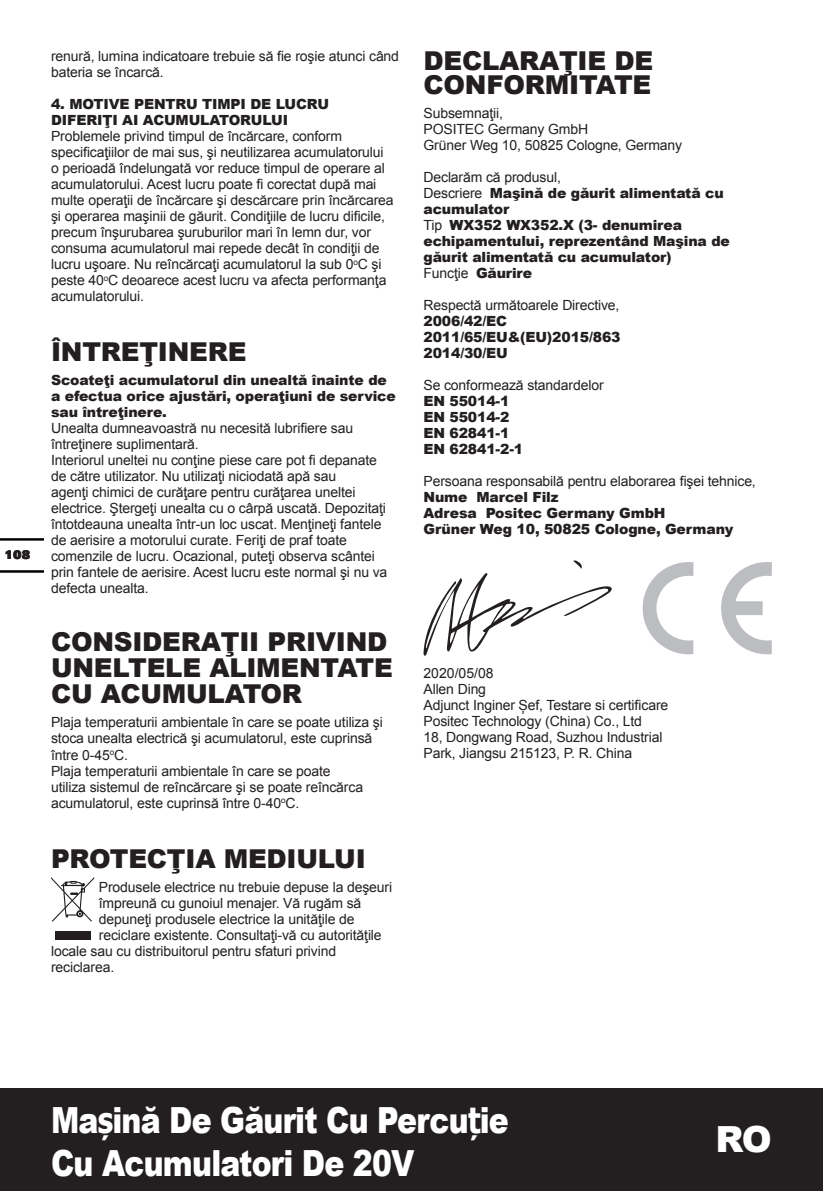
<style>
.page{position:relative;width:823px;height:1191px;background:#fff}
.page>*{position:absolute;margin:0;border:0;box-sizing:border-box;transform-origin:0 0}
.t1{font:900 36px/43.2px "Arial";letter-spacing:-.025em;color:#fff;scale:.83 1}
.t2{font:900 36px "Arial";letter-spacing:-.025em;color:#fff}
.t3{font:900 26px/26px "Arial";letter-spacing:-.01em;color:#231f20}
.t4{font:14px/16px "Arial";letter-spacing:-.01em;color:#231f20}
.t5{font:900 14px/16px "Arial";letter-spacing:-.01em;color:#231f20}
.t6{font:900 12px "Univers";color:#231f20}
.s1{font-weight:400}
.s2{font-weight:900}
.s3{font-family:"Tahoma";font-weight:700}
</style>
<div class="page">
<div style="left:0;top:1089px;width:822px;height:102px;background:#231f20"></div>
<hr style="left:0;top:570px;width:43px;height:2px;background:#000">
<hr style="left:0;top:538px;width:43px;height:2px;background:#000">
<svg style="left:51px;top:877px;width:43px;height:44px"></svg>
<div style="left:55px;top:930px;width:35px;height:9px;background:#231f20"></div>
<svg style="left:423px;top:560px;width:189px;height:96px"></svg>
<svg style="left:642px;top:562px;width:51px;height:92px"></svg>
<svg style="left:721px;top:562px;width:50px;height:92px"></svg>
<p class="t6" style="left:5px;top:546px;width:27px">108</p>
<p class="t4" style="left:51px;top:48px;width:349px">renură, lumina indicatoare trebuie să fie roşie atunci când bateria se încarcă.</p>
<p class="t5" style="left:51px;top:96px;width:279px">4. MOTIVE PENTRU TIMPI DE LUCRU<br>DIFERIŢI AI ACUMULATORULUI</p>
<p class="t4" style="left:51px;top:128px;width:344px">Problemele privind timpul de încărcare, conform specificaţiilor de mai sus, şi neutilizarea acumulatorului o perioadă îndelungată vor reduce timpul de operare al acumulatorului. Acest lucru poate fi corectat după mai multe operaţii de încărcare şi descărcare prin încărcarea şi operarea maşinii de găurit. Condiţiile de lucru dificile, precum înşurubarea şuruburilor mari în lemn dur, vor consuma acumulatorul mai repede decât în condiţii de lucru uşoare. Nu reîncărcaţi acumulatorul la sub 0<sup>o</sup>C şi peste 40<sup>o</sup>C deoarece acest lucru va afecta performanţa acumulatorului.</p>
<p class="t3" style="left:51px;top:338px;width:197px">ÎNTREŢINERE</p>
<p class="t5" style="left:51px;top:372px;width:346px">Scoateţi acumulatorul din unealtă înainte de a efectua orice ajustări, operaţiuni de service sau întreţinere.</p>
<p class="t4" style="left:51px;top:420px;width:303px">Unealta dumneavoastră nu necesită lubrifiere sau întreţinere suplimentară.</p>
<p class="t4" style="left:51px;top:452px;width:337px">Interiorul uneltei nu conţine piese care pot fi depanate de către utilizator. Nu utilizaţi niciodată apă sau<br>agenţi chimici de curăţare pentru curăţarea uneltei electrice. Ştergeţi unealta cu o cârpă uscată. Depozitaţi întotdeauna unealta într-un loc uscat. Menţineţi fantele de aerisire a motorului curate. Feriţi de praf toate comenzile de lucru. Ocazional, puteţi observa scântei prin fantele de aerisire. Acest lucru este normal şi nu va defecta unealta.</p>
<p class="t3" style="left:51px;top:628px;width:343px">CONSIDERAŢII PRIVIND<br>UNELTELE ALIMENTATE<br>CU ACUMULATOR</p>
<p class="t4" style="left:51px;top:714px;width:333px">Plaja temperaturii ambientale în care se poate utiliza şi stoca unealta electrică şi acumulatorul, este cuprinsă între 0-45<sup>o</sup>C.</p>
<p class="t4" style="left:51px;top:762px;width:313px">Plaja temperaturii ambientale în care se poate utiliza sistemul de reîncărcare şi se poate reîncărca acumulatorul, este cuprinsă între 0-40<sup>o</sup>C.</p>
<p class="t3" style="left:51px;top:844px;width:316px">PROTECŢIA MEDIULUI</p>
<p class="t4" style="left:99px;top:878px;width:295px">Produsele electrice nu trebuie depuse la deşeuri</p>
<p class="t4" style="left:99px;top:894px;width:264px">împreună cu gunoiul menajer. Vă rugăm să</p>
<p class="t4" style="left:99px;top:910px;width:257px">depuneţi produsele electrice la unităţile de</p>
<p class="t4" style="left:99px;top:926px;width:284px">reciclare existente. Consultaţi-vă cu autorităţile</p>
<p class="t4" style="left:51px;top:942px;width:286px">locale sau cu distribuitorul pentru sfaturi privind</p>
<p class="t4" style="left:51px;top:958px;width:65px">reciclarea.</p>
<p class="t3" style="left:423px;top:48px;width:231px;line-height:24px">DECLARAŢIE DE<br>CONFORMITATE</p>
<p class="t4" style="left:423px;top:105px;width:81px">Subsemnaţii,</p>
<p class="t4" style="left:423px;top:121px;width:166px">POSITEC Germany GmbH</p>
<p class="t4" style="left:423px;top:137px;width:260px">Grüner Weg 10, 50825 Cologne, Germany</p>
<p class="t4" style="left:423px;top:169px;width:139px">Declarăm că produsul,</p>
<p class="t5" style="left:423px;top:184px;width:301px"><span class="s1">Descriere</span> Maşină de găurit alimentată cu acumulator</p>
<p class="t5" style="left:423px;top:216px;width:308px"><span class="s1">Tip</span> WX352 WX352.X (3- denumirea echipamentului, reprezentând Maşina de găurit alimentată cu acumulator)</p>
<p class="t4" style="left:423px;top:265px;width:110px">Funcţie <span class="s2">Găurire</span></p>
<p class="t4" style="left:423px;top:297px;width:197px">Respectă următoarele Directive,</p>
<p class="t5" style="left:423px;top:312px;width:85px">2006/42/EC</p>
<p class="t5" style="left:423px;top:328px;width:198px">2011/65/EU&amp;(EU)2015/863</p>
<p class="t5" style="left:423px;top:344px;width:86px">2014/30/EU</p>
<p class="t4" style="left:423px;top:377px;width:181px">Se conformează standardelor</p>
<p class="t5" style="left:423px;top:392px;width:87px">EN 55014-1</p>
<p class="t5" style="left:423px;top:408px;width:87px">EN 55014-2</p>
<p class="t5" style="left:423px;top:424px;width:87px">EN 62841-1</p>
<p class="t5" style="left:423px;top:440px;width:101px">EN 62841-2-1</p>
<p class="t4" style="left:423px;top:473px;width:333px">Persoana responsabilă pentru elaborarea fişei tehnice,</p>
<p class="t5" style="left:423px;top:488px;width:136px">Nume Marcel Filz</p>
<p class="t5" style="left:423px;top:504px;width:243px">Adresa Positec Germany GmbH</p>
<p class="t5" style="left:423px;top:520px;width:311px">Grüner Weg 10, 50825 Cologne, Germany</p>
<p class="t4" style="left:423px;top:665px;width:72px">2020/05/08</p>
<p class="t4" style="left:423px;top:681px;width:64px">Allen Ding</p>
<p class="t4" style="left:423px;top:697px;width:246px">Adjunct Inginer Șef, Testare si certificare</p>
<p class="t4" style="left:423px;top:713px;width:220px">Positec Technology (China) Co., Ltd</p>
<p class="t4" style="left:423px;top:729px;width:240px">18, Dongwang Road, Suzhou Industrial</p>
<p class="t4" style="left:423px;top:745px;width:210px">Park, Jiangsu 215123, P. R. China</p>
<h1 class="t1" style="left:51px;top:1097px;width:552px">Ma<span class="s3">ș</span>ină De Găurit Cu Percu<span class="s3">ț</span>ie<br>Cu Acumulatori De 20V</h1>
<h1 class="t2" style="left:715px;top:1113px;width:58px">RO</h1>
</div>
